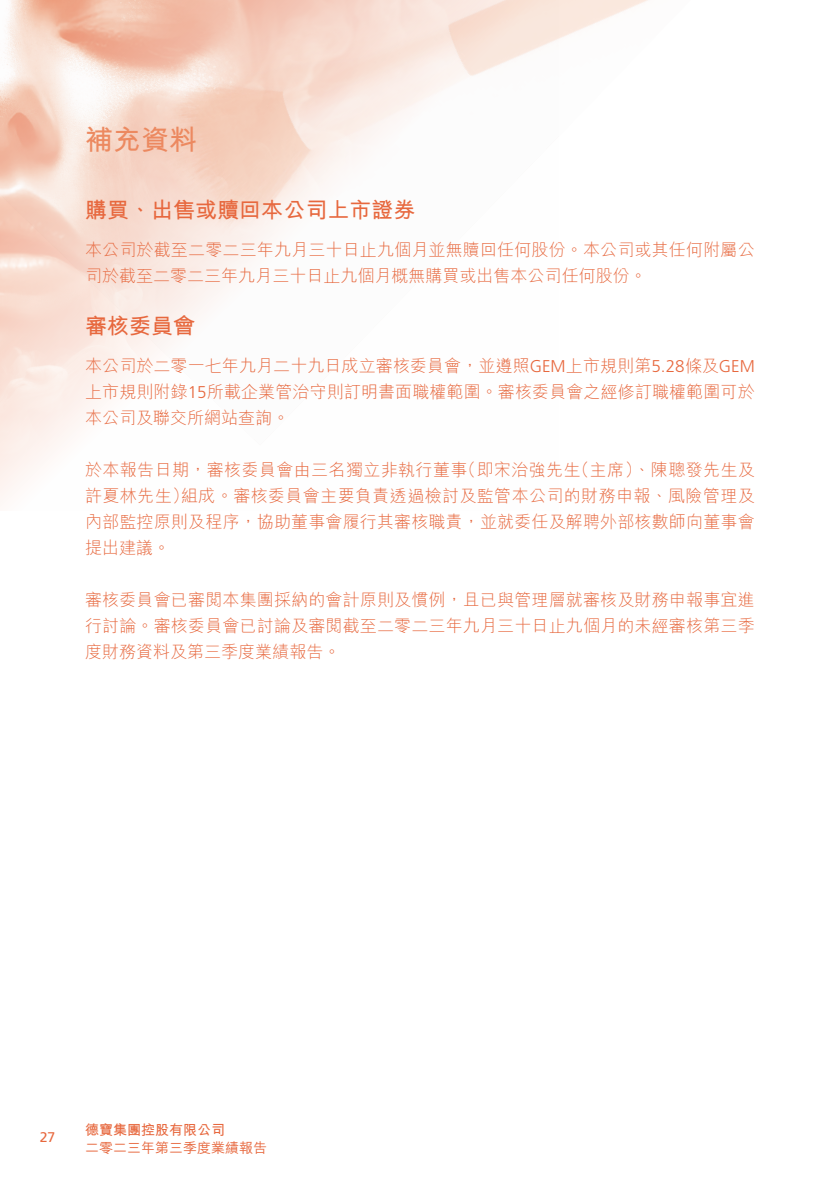
<style>
.page{position:relative;width:840px;height:1191px;background:#fff}
.page>*{position:absolute;margin:0;border:0;box-sizing:border-box;transform-origin:0 0}
.t1{font:700 28px "M Hei HK";color:#ec8960}
.t2{font:700 22px "M Hei HK";color:#e7683e}
.t3{font:300 17px/26px "M Hei HK";letter-spacing:.01em;color:#e7683e}
.t4{font:500 14px "M Hei HK";color:#e7683e}
.t5{font:700 14px "M Hei HK";color:#e7683e}
.t6{font:14px "Frutiger LT Std";color:#e7683e}
.s1{font-family:"Frutiger LT Std"}
</style>
<div class="page">
<img style="left:0;top:0;width:648px;height:446px">
<h1 class="t1" style="left:85px;top:119px;width:113px">補充資料</h1>
<p class="t2" style="left:85px;top:194px;width:331px">購買、出售或贖回本公司上市證券</p>
<p class="t3" style="left:85px;top:237px;width:670px">本公司於截至二零二三年九月三十日止九個月並無贖回任何股份。本公司或其任何附屬公司於截至二零二三年九月三十日止九個月概無購買或出售本公司任何股份。</p>
<p class="t2" style="left:85px;top:309px;width:111px">審核委員會</p>
<p class="t3" style="left:85px;top:352px;width:670px;text-align:justify">本公司於二零一七年九月二十九日成立審核委員會，並遵照<span class="s1">GEM</span>上市規則第<span class="s1">5.28</span>條及<span class="s1">GEM</span>上市規則附錄<span class="s1">15</span>所載企業管治守則訂明書面職權範圍。審核委員會之經修訂職權範圍可於本公司及聯交所網站查詢。</p>
<p class="t3" style="left:572px;top:456px;width:184px">（主席）、陳聰發先生及</p>
<p class="t3" style="left:459px;top:456px;width:123px">（即宋治強先生</p>
<p class="t3" style="left:181px;top:456px;width:574px;text-indent:-96px">於本報告日期，審核委員會由三名獨立非執行董事<br>組成。審核委員會主要負責透過檢討及監管本公司的財務申報、風險管理及</p>
<p class="t3" style="left:85px;top:482px;width:670px">許夏林先生）<br>內部監控原則及程序，協助董事會履行其審核職責，並就委任及解聘外部核數師向董事會提出建議。</p>
<p class="t3" style="left:85px;top:586px;width:670px;text-align:justify">審核委員會已審閱本集團採納的會計原則及慣例，且已與管理層就審核及財務申報事宜進行討論。審核委員會已討論及審閱截至二零二三年九月三十日止九個月的未經審核第三季度財務資料及第三季度業績報告。</p>
<p class="t6" style="left:40px;top:1128px;width:17px">27</p>
<p class="t5" style="left:85px;top:1120px;width:141px">德寶集團控股有限公司</p>
<p class="t4" style="left:85px;top:1138px;width:184px">二零二三年第三季度業績報告</p>
</div>
